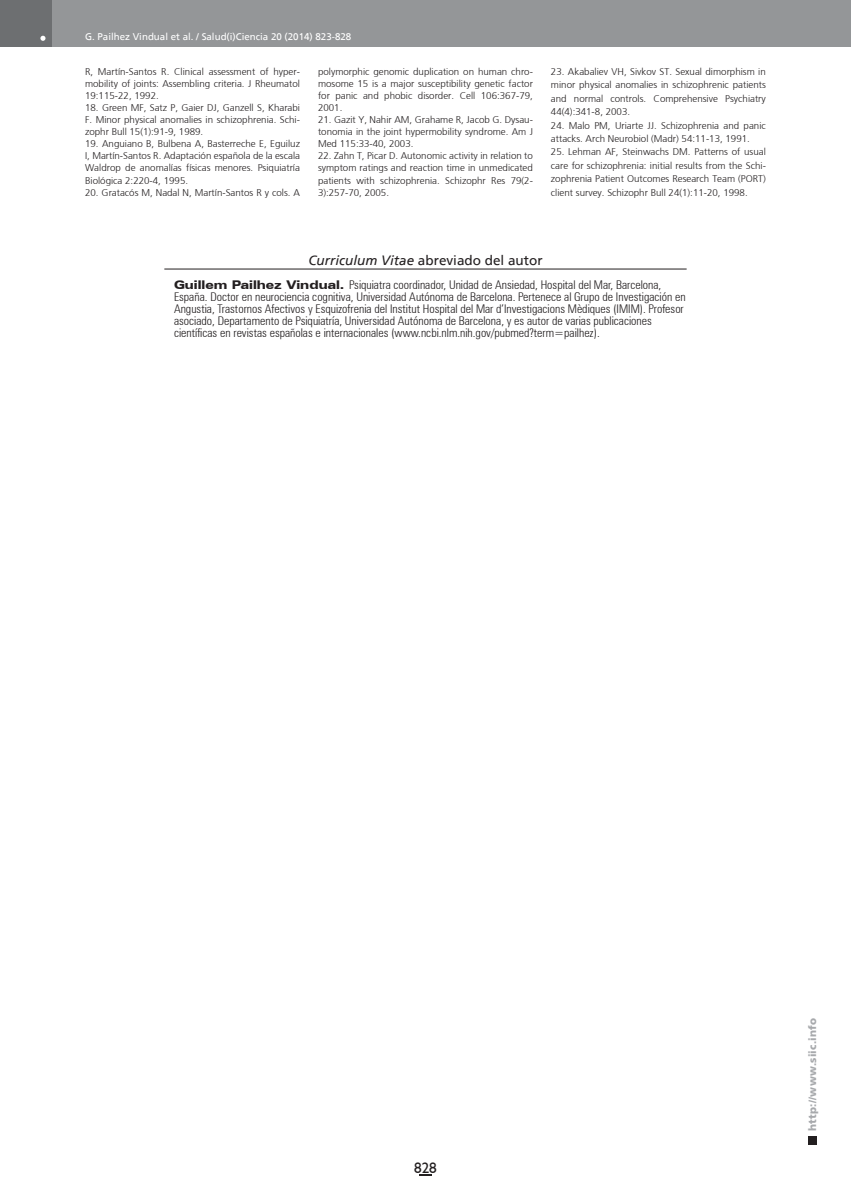
<style>
.page{position:relative;width:851px;height:1191px;background:#fff}
.page>*{position:absolute;margin:0;border:0;box-sizing:border-box;transform-origin:0 0}
.t1{font:15px "Humanist 521 BT";color:#231f20}
.t2{font:13.5px "Frutiger";color:#231f20}
.t3{font:300 condensed 12px/12px "Zurich BT";color:#231f20}
.t4{font:900 10.5px "Frutiger";letter-spacing:.015em;color:#a7a9ac}
.t5{font:300 9.75px/12px "Frutiger";color:#231f20;text-align:justify}
.t6{font:9.75px "Frutiger";color:#fff}
.s1{font-style:italic}
.s2{font-weight:900;font-stretch:expanded}
</style>
<div class="page">
<div style="left:808px;top:1135px;width:8px;height:9px;background:#231f20"></div>
<div style="left:38px;top:0;width:812px;height:47px;background:#949698"></div>
<div style="left:0;top:0;width:51px;height:47px;background:#6d6f71"></div>
<svg style="left:40px;top:36px;width:5px;height:5px"></svg>
<svg style="left:419px;top:1174px;width:12px;height:2px"></svg>
<hr style="left:164px;top:269px;width:522px;height:1px;background:#231f20">
<p class="t6" style="left:85px;top:31px;width:268px">G. Pailhez Vindual et al. / Salud(i)Ciencia 20 (2014) 823-828</p>
<p class="t5" style="left:85px;top:65px;width:216px">R, Martín-Santos R. Clinical assessment of hyper&shy;mobility of joints: Assembling criteria. J Rheumatol 19:115-22, 1992.</p>
<p class="t5" style="left:85px;top:102px;width:216px">18. Green MF, Satz P, Gaier DJ, Ganzell S, Kharabi F. Minor physical anomalies in schizophrenia. Schi&shy;zophr Bull 15(1):91-9, 1989.</p>
<p class="t5" style="left:85px;top:138px;width:216px">19. Anguiano B, Bulbena A, Basterreche E, Eguiluz I, Martín-Santos R. Adaptación española de la escala Waldrop de anomalías físicas menores. Psiquiatría Biológica 2:220-4, 1995.</p>
<p class="t5" style="left:85px;top:186px;width:216px">20. Gratacós M, Nadal N, Martín-Santos R y cols. A</p>
<p class="t5" style="left:318px;top:65px;width:216px">polymorphic genomic duplication on human chro&shy;mosome 15 is a major susceptibility genetic factor for panic and phobic disorder. Cell 106:367-79, 2001.</p>
<p class="t5" style="left:318px;top:114px;width:216px">21. Gazit Y, Nahir AM, Grahame R, Jacob G. Dysau&shy;tonomia in the joint hypermobility syndrome. Am J Med 115:33-40, 2003.</p>
<p class="t5" style="left:318px;top:150px;width:216px">22. Zahn T, Picar D. Autonomic activity in relation to symptom ratings and reaction time in unmedicated patients with schizophrenia. Schizophr Res 79(2- 3):257-70, 2005.</p>
<p class="t5" style="left:551px;top:65px;width:216px;line-height:13.4px">23. Akabaliev VH, Sivkov ST. Sexual dimorphism in minor physical anomalies in schizophrenic patients and normal controls. Comprehensive Psychiatry 44(4):341-8, 2003.</p>
<p class="t5" style="left:551px;top:118px;width:216px;line-height:13.4px">24. Malo PM, Uriarte JJ. Schizophrenia and panic attacks. Arch Neurobiol (Madr) 54:11-13, 1991.</p>
<p class="t5" style="left:551px;top:145px;width:216px;line-height:13.4px">25. Lehman AF, Steinwachs DM. Patterns of usual care for schizophrenia: initial results from the Schi&shy;zophrenia Patient Outcomes Research Team (PORT) client survey. Schizophr Bull 24(1):11-20, 1998.</p>
<h2 class="t2" style="left:308px;top:252px;width:236px"><span class="s1">Curriculum Vitae</span> abreviado del autor</h2>
<p class="t3" style="left:174px;top:278px;width:513px"><span class="s2">Guillem Pailhez Vindual.</span> Psiquiatra coordinador, Unidad de Ansiedad, Hospital del Mar, Barcelona, España. Doctor en neurociencia cognitiva, Universidad Autónoma de Barcelona. Pertenece al Grupo de Investigación en Angustia, Trastornos Afectivos y Esquizofrenia del Institut Hospital del Mar d’Investigacions Mèdiques (IMIM). Profesor asociado, Departamento de Psiquiatría, Universidad Autónoma de Barcelona, y es autor de varias publicaciones científicas en revistas españolas e internacionales (www.ncbi.nlm.nih.gov/pubmed?term=pailhez).</p>
<h1 class="t1" style="left:414px;top:1158px;width:24px">828</h1>
<p class="t4" style="left:806px;top:1130px;width:114px;rotate:-90deg">http://www.siic.info</p>
</div>
